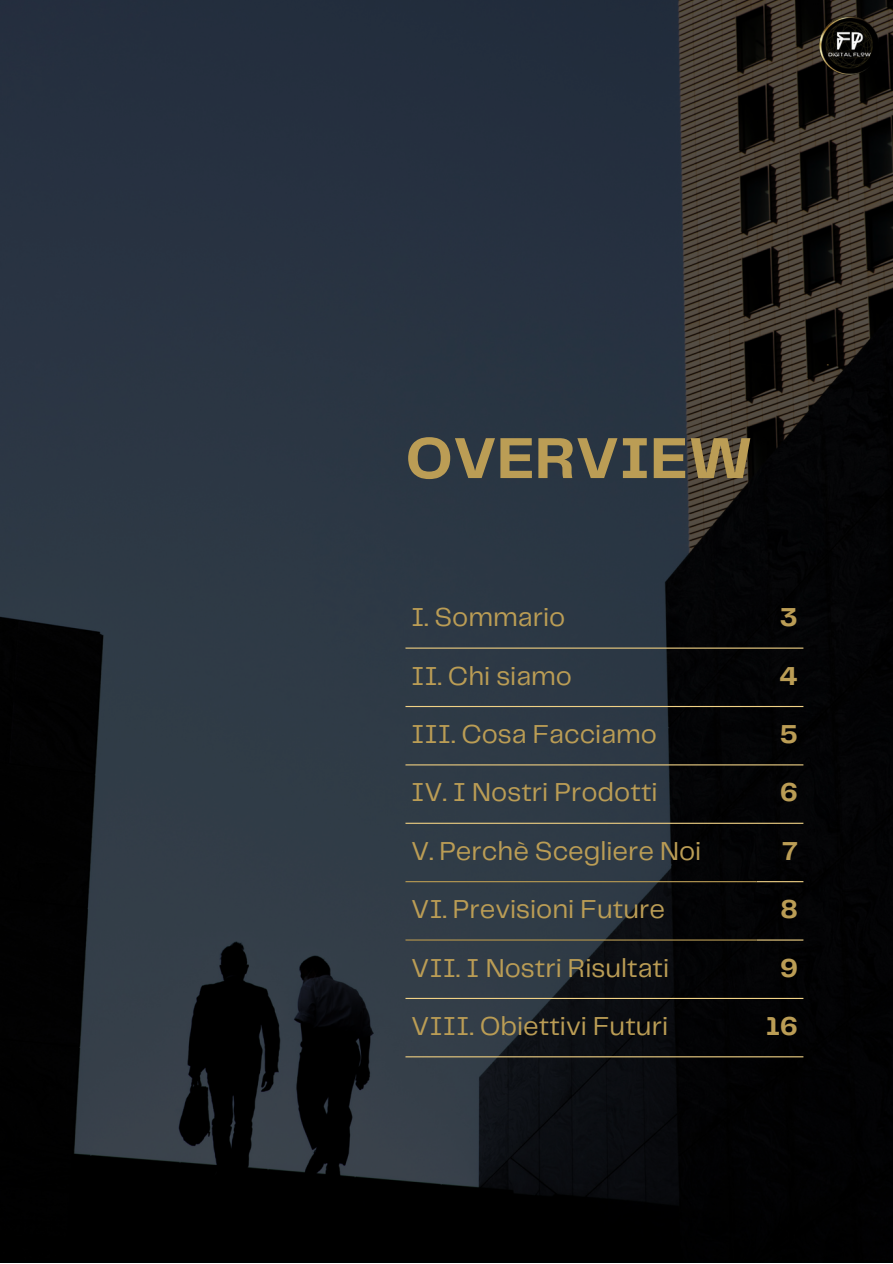
<style>
.page{position:relative;width:893px;height:1264px;background:#fff}
.page>*{position:absolute;margin:0;border:0;box-sizing:border-box;transform-origin:0 0}
.t1{font:700 60px "Telegraf";color:#bb9d55}
.t2{font:27px "Telegraf";color:#bb9d55}
.t3{font:700 27px "Telegraf";color:#bb9d55}
</style>
<div class="page">
<img style="left:0;top:0;width:892px;height:1262px">
<hr style="left:405px;top:647px;width:398px;height:1px;background:#f1d286">
<hr style="left:405px;top:706px;width:398px;height:1px;background:#f1d286">
<hr style="left:405px;top:764px;width:398px;height:1px;background:#f1d286">
<hr style="left:405px;top:822px;width:398px;height:1px;background:#f1d286">
<hr style="left:756px;top:881px;width:47px;height:1px;background:#f1d286">
<hr style="left:756px;top:939px;width:47px;height:1px;background:#f1d286">
<hr style="left:405px;top:997px;width:398px;height:2px;background:#f1d286">
<hr style="left:405px;top:1056px;width:398px;height:1px;background:#f1d286">
<hr style="left:405px;top:881px;width:351px;height:1px;background:#bb9d55">
<hr style="left:405px;top:939px;width:351px;height:1px;background:#bb9d55">
<img style="left:819px;top:16px;width:59px;height:58px">
<p class="t1" style="left:405px;top:432px;width:349px">OVERVIEW</p>
<p class="t2" style="left:411px;top:605px;width:156px">I. Sommario</p>
<p class="t3" style="left:779px;top:605px;width:19px">3</p>
<p class="t2" style="left:411px;top:664px;width:162px">II. Chi siamo</p>
<p class="t3" style="left:779px;top:664px;width:20px">4</p>
<p class="t2" style="left:411px;top:722px;width:247px">III. Cosa Facciamo</p>
<p class="t3" style="left:779px;top:722px;width:19px">5</p>
<p class="t2" style="left:411px;top:781px;width:248px">IV. I Nostri Prodotti</p>
<p class="t3" style="left:780px;top:781px;width:19px">6</p>
<p class="t2" style="left:411px;top:839px;width:292px">V. Perchè Scegliere Noi</p>
<p class="t3" style="left:782px;top:839px;width:17px">7</p>
<p class="t2" style="left:411px;top:897px;width:255px">VI. Previsioni Future</p>
<p class="t3" style="left:780px;top:897px;width:19px">8</p>
<p class="t2" style="left:411px;top:956px;width:259px">VII. I Nostri Risultati</p>
<p class="t3" style="left:780px;top:956px;width:19px">9</p>
<p class="t2" style="left:411px;top:1014px;width:259px">VIII. Obiettivi Futuri</p>
<p class="t3" style="left:766px;top:1014px;width:33px">16</p>
</div>
